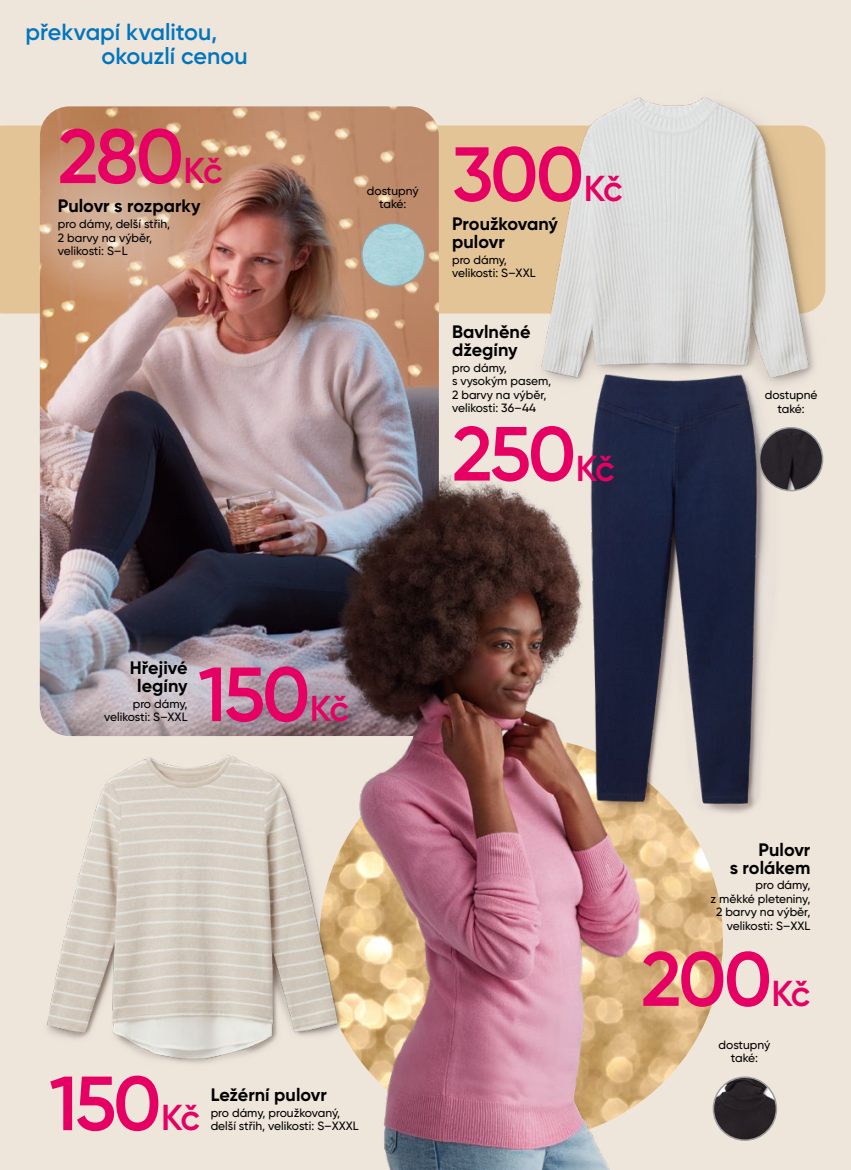
<style>
.page{position:relative;width:851px;height:1170px;background:#fff}
.page>*{position:absolute;margin:0;border:0;box-sizing:border-box;transform-origin:0 0}
.t1{font:600 76.5px "Gilroy";letter-spacing:-.04em;color:#e60064}
.t2{font:600 23.25px/24px "Gilroy";color:#0075bf}
.t3{font:700 18px/18px "Gilroy";color:#000}
.t4{font:500 12px/13.5px "Gilroy";color:#000}
.s1{font-size:36px}
</style>
<div class="page">
<div style="left:0;top:0;width:850px;height:1169px;background:#eee5db"></div>
<div style="left:0;top:125px;width:528px;height:188px;background:#e3c496"></div>
<img style="left:40px;top:106px;width:399px;height:630px">
<svg style="left:40px;top:129px;width:165px;height:174px;background:#c99d7f"></svg>
<svg style="left:40px;top:635px;width:238px;height:101px;background:#aba2ab"></svg>
<img style="left:319px;top:737px;width:403px;height:403px;border-radius:202px">
<img style="left:315px;top:419px;width:362px;height:750px">
<img style="left:528px;top:97px;width:298px;height:284px">
<img style="left:562px;top:341px;width:201px;height:489px">
<img style="left:47px;top:745px;width:310px;height:334px">
<img style="left:755px;top:200px;width:71px;height:412px">
<img style="left:713px;top:1077px;width:63px;height:62px;border-radius:31px">
<div style="left:712px;top:1076px;width:65px;height:64px;border:2px solid #9d9d9c;border-radius:50%"></div>
<img style="left:759px;top:427px;width:63px;height:63px;border-radius:31px">
<div style="left:758px;top:427px;width:65px;height:64px;border:2px solid #9d9d9c;border-radius:50%"></div>
<img style="left:362px;top:223px;width:62px;height:63px;border-radius:31px">
<div style="left:361px;top:222px;width:64px;height:65px;border:2px solid #9d9d9c;border-radius:50%"></div>
<h2 class="t2" style="left:101px;top:20px;width:147px;text-indent:-76px">překvapí kvalitou, okouzlí cenou</h2>
<h1 class="t1" style="left:58px;top:109px;width:166px">280 <span class="s1">Kč</span></h1>
<h3 class="t3" style="left:58px;top:197px;width:144px">Pulovr s rozparky</h3>
<p class="t4" style="left:58px;top:217px;width:114px">pro dámy, delší střih,<br>2 barvy na výběr, velikosti: S–L</p>
<p class="t4" style="left:367px;top:184px;width:53px;text-align:center">dostupný také:</p>
<h1 class="t1" style="left:452px;top:127px;width:172px">300 <span class="s1">Kč</span></h1>
<h3 class="t3" style="left:452px;top:215px;width:107px">Proužkovaný pulovr</h3>
<p class="t4" style="left:452px;top:253px;width:85px">pro dámy, velikosti: S–XXL</p>
<h3 class="t3" style="left:452px;top:322px;width:80px">Bavlněné džegíny</h3>
<p class="t4" style="left:452px;top:360px;width:101px">pro dámy,<br>s vysokým pasem,<br>2 barvy na výběr, velikosti: 36–44</p>
<h1 class="t1" style="left:452px;top:406px;width:164px">250 <span class="s1">Kč</span></h1>
<p class="t4" style="left:764px;top:388px;width:54px;text-align:center">dostupné také:</p>
<h3 class="t3" style="left:130px;top:658px;width:59px;text-align:center">Hřejivé legíny</h3>
<p class="t4" style="left:104px;top:696px;width:85px;text-align:right">pro dámy, velikosti: S–XXL</p>
<h1 class="t1" style="left:198px;top:646px;width:152px">150 <span class="s1">Kč</span></h1>
<h1 class="t1" style="left:49px;top:1055px;width:152px">150 <span class="s1">Kč</span></h1>
<h3 class="t3" style="left:211px;top:1085px;width:118px">Ležérní pulovr</h3>
<p class="t4" style="left:211px;top:1105px;width:131px">pro dámy, proužkovaný,</p>
<p class="t4" style="left:211px;top:1118px;width:150px">delší střih, velikosti: S–XXXL</p>
<h3 class="t3" style="left:729px;top:840px;width:82px;text-align:right">Pulovr<br>s rolákem</h3>
<p class="t4" style="left:710px;top:878px;width:101px;text-align:right">pro dámy,<br>z měkké pleteniny,<br>2 barvy na výběr, velikosti: S–XXL</p>
<h1 class="t1" style="left:641px;top:931px;width:171px">200 <span class="s1">Kč</span></h1>
<p class="t4" style="left:718px;top:1037px;width:53px;text-align:center">dostupný také:</p>
</div>
